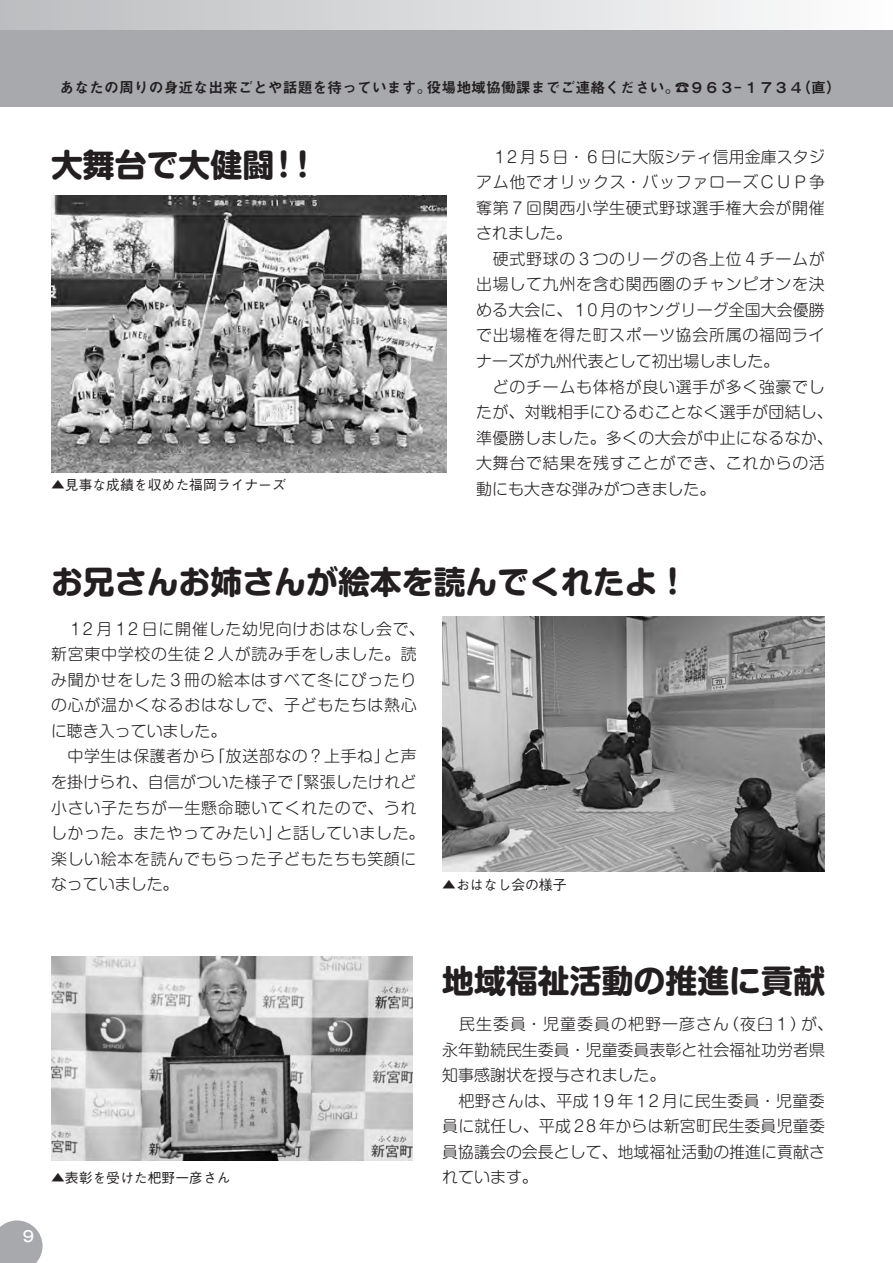
<style>
.page{position:relative;width:893px;height:1263px;background:#fff}
.page>*{position:absolute;margin:0;border:0;box-sizing:border-box;transform-origin:0 0}
.t1{font:700 31.95px "Shin M Go Pro";color:#231f20}
.t2{font:300 15.9px/25.5px "Shin M Go Pro";letter-spacing:.04em;color:#231f20}
.t3{font:300 15.9px/25.5px "Shin M Go Pro";color:#231f20}
.t4{font:14.85px "Midashi Go Pr 5 MB31";color:#231f20}
.t5{font:500 14.85px "Gothic MB101 Pr 5";color:#fff}
.t6{font:500 13.8px "Gothic BBB Pr 5";color:#231f20}
</style>
<div class="page">
<img style="left:442px;top:617px;width:383px;height:255px">
<img style="left:51px;top:196px;width:395px;height:276px">
<img style="left:51px;top:957px;width:361px;height:204px">
<svg style="left:0;top:1220px;width:43px;height:43px;background:#b3b4b8"></svg>
<div style="left:0;top:0;width:893px;height:106px;background:#a8a9ad"></div>
<div style="left:0;top:0;width:893px;height:30px;background:linear-gradient(to right,#bbbcbf,#fdfdfe)"></div>
<hr style="left:892px;top:0;width:1px;height:30px;background:#fefefe">
<p class="t4" style="left:60px;top:76px;width:783px">あなたの周りの身近な出来ごとや話題を待っています。役場地域協働課までご連絡ください。☎９６３- １７３４（直）</p>
<h1 class="t1" style="left:51px;top:139px;width:269px">大舞台で大健闘！！</h1>
<p class="t6" style="left:51px;top:474px;width:236px">▲見事な成績を収めた福岡ライナーズ</p>
<p class="t2" style="left:476px;top:142px;width:358px">　１２月５日・６日に大阪シティ信用金庫スタジアム他でオリックス・バッファローズＣＵＰ争奪第７回関西小学生硬式野球選手権大会が開催されました。<br>　硬式野球の３つのリーグの各上位４チームが出場して九州を含む関西圏のチャンピオンを決める大会に、１０月のヤングリーグ全国大会優勝で出場権を得た町スポーツ協会所属の福岡ライナーズが九州代表として初出場しました。<br>　どのチームも体格が良い選手が多く強豪でしたが、対戦相手にひるむことなく選手が団結し、準優勝しました。多くの大会が中止になるなか、大舞台で結果を残すことができ、これからの活動にも大きな弾みがつきました。</p>
<h1 class="t1" style="left:51px;top:555px;width:639px">お兄さんお姉さんが絵本を読んでくれたよ！</h1>
<p class="t2" style="left:51px;top:614px;width:375px">　１２月１２日に開催した幼児向けおはなし会で、新宮東中学校の生徒２人が読み手をしました。読み聞かせをした３冊の絵本はすべて冬にぴったりの心が温かくなるおはなしで、子どもたちは熱心に聴き入っていました。<br>　中学生は保護者から「放送部なの？上手ね」と声を掛けられ、自信がついた様子で「緊張したけれど小さい子たちが一生懸命聴いてくれたので、うれしかった。またやってみたい」と話していました。楽しい絵本を読んでもらった子どもたちも笑顔になっていました。</p>
<p class="t6" style="left:442px;top:873px;width:126px">▲おはなし会の様子</p>
<p class="t5" style="left:23px;top:1224px;width:13px">9</p>
<p class="t6" style="left:51px;top:1167px;width:181px">▲表彰を受けた杷野一彦さん</p>
<h1 class="t1" style="left:442px;top:955px;width:384px">地域福祉活動の推進に貢献</h1>
<p class="t3" style="left:442px;top:1010px;width:392px">　民生委員・児童委員の杷野一彦さん（夜臼１）が、永年勤続民生委員・児童委員表彰と社会福祉功労者県知事感謝状を授与されました。<br>　杷野さんは、平成１９年１２月に民生委員・児童委員に就任し、平成２８年からは新宮町民生委員児童委員協議会の会長として、地域福祉活動の推進に貢献されています。</p>
</div>
